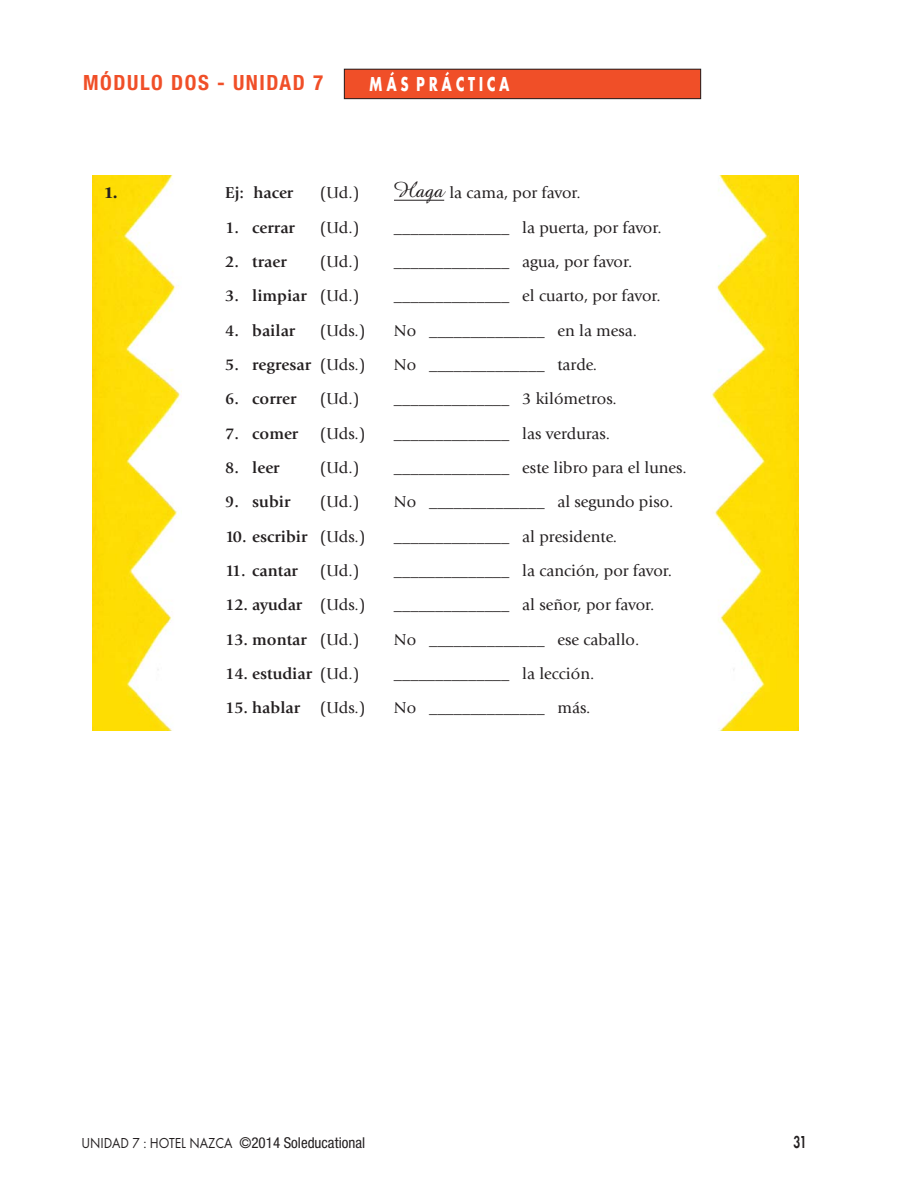
<style>
.page{position:relative;width:918px;height:1188px;background:#fff}
.page>*{position:absolute;margin:0;border:0;box-sizing:border-box;transform-origin:0 0}
.t1{font:700 condensed 21px "Helvetica Neue";letter-spacing:.075em;color:#f04f28}
.t2{font:700 21px "Futura T";color:#fff;scale:.7 1}
.t3{font:600 18px "Futura T";color:#231f20;scale:.7 1}
.t4{font:16.5px "Giovanni";color:#231f20}
.t5{font:700 16.5px "Giovanni";color:#231f20}
.t6{font:900 16.5px "Giovanni";color:#231f20}
.t7{font:condensed 15px "Helvetica Neue";color:#231f20}
.s1{font-family:"Amazone BT";font-size:22.5px}
.s2{font-weight:400}
.s3{font-family:"Futura T";font-stretch:normal}
</style>
<div class="page">
<div style="left:344px;top:69px;width:357px;height:30px;background:#f04f28"></div>
<div style="left:344px;top:69px;width:357px;height:30px;border:1px solid #231f20"></div>
<hr style="left:394px;top:200px;width:50px;height:1px;background:#231f20">
<img style="left:93px;top:175px;width:87px;height:555px">
<img style="left:711px;top:175px;width:88px;height:555px">
<p class="t1" style="left:83px;top:75px;width:241px">MÓDULO DOS - UNIDAD 7</p>
<p class="t2" style="left:369px;top:77px;width:202px">M Á S P R Á C T I C A</p>
<p class="t6" style="left:104px;top:186px;width:16px">1.</p>
<p class="t5" style="left:225px;top:187px;width:70px">Ej: hacer</p>
<p class="t4" style="left:320px;top:187px;width:41px">(Ud.)</p>
<p class="t4" style="left:394px;top:187px;width:188px"><span class="s1">Haga</span> la cama, por favor.</p>
<p class="t5" style="left:225px;top:221px;width:71px">1. cerrar</p>
<p class="t4" style="left:320px;top:221px;width:41px">(Ud.)</p>
<p class="t4" style="left:394px;top:221px;width:269px">______________ la puerta, por favor.</p>
<p class="t5" style="left:225px;top:255px;width:63px">2. traer</p>
<p class="t4" style="left:320px;top:255px;width:41px">(Ud.)</p>
<p class="t4" style="left:394px;top:255px;width:240px">______________ agua, por favor.</p>
<p class="t5" style="left:225px;top:290px;width:136px">3. limpiar <span class="s2">(Ud.)</span></p>
<p class="t4" style="left:394px;top:290px;width:268px">______________ el cuarto, por favor.</p>
<p class="t5" style="left:225px;top:324px;width:72px">4. bailar</p>
<p class="t4" style="left:320px;top:324px;width:47px">(Uds.)</p>
<p class="t4" style="left:394px;top:324px;width:245px">No ______________ en la mesa.</p>
<p class="t5" style="left:225px;top:358px;width:142px">5. regresar <span class="s2">(Uds.)</span></p>
<p class="t4" style="left:394px;top:358px;width:205px">No ______________ tarde.</p>
<p class="t5" style="left:225px;top:392px;width:73px">6. correr</p>
<p class="t4" style="left:320px;top:392px;width:41px">(Ud.)</p>
<p class="t4" style="left:394px;top:392px;width:224px">______________ 3 kilómetros.</p>
<p class="t5" style="left:225px;top:427px;width:75px">7. comer</p>
<p class="t4" style="left:320px;top:427px;width:47px">(Uds.)</p>
<p class="t4" style="left:394px;top:427px;width:218px">______________ las verduras.</p>
<p class="t5" style="left:225px;top:461px;width:56px">8. leer</p>
<p class="t4" style="left:320px;top:461px;width:41px">(Ud.)</p>
<p class="t4" style="left:394px;top:461px;width:294px">______________ este libro para el lunes.</p>
<p class="t5" style="left:225px;top:495px;width:67px">9. subir</p>
<p class="t4" style="left:320px;top:495px;width:41px">(Ud.)</p>
<p class="t4" style="left:394px;top:495px;width:281px">No ______________ al segundo piso.</p>
<p class="t5" style="left:225px;top:530px;width:142px">10. escribir <span class="s2">(Uds.)</span></p>
<p class="t4" style="left:394px;top:530px;width:225px">______________ al presidente.</p>
<p class="t5" style="left:225px;top:564px;width:74px">11. cantar</p>
<p class="t4" style="left:320px;top:564px;width:41px">(Ud.)</p>
<p class="t4" style="left:394px;top:564px;width:280px">______________ la canción, por favor.</p>
<p class="t5" style="left:225px;top:598px;width:142px">12. ayudar <span class="s2">(Uds.)</span></p>
<p class="t4" style="left:394px;top:598px;width:262px">______________ al señor, por favor.</p>
<p class="t5" style="left:225px;top:633px;width:136px">13. montar <span class="s2">(Ud.)</span></p>
<p class="t4" style="left:394px;top:633px;width:247px">No ______________ ese caballo.</p>
<p class="t5" style="left:225px;top:667px;width:136px">14. estudiar <span class="s2">(Ud.)</span></p>
<p class="t4" style="left:394px;top:667px;width:202px">______________ la lección.</p>
<p class="t5" style="left:225px;top:701px;width:142px">15. hablar <span class="s2">(Uds.)</span></p>
<p class="t4" style="left:394px;top:701px;width:198px">No ______________ más.</p>
<p class="t7" style="left:81px;top:1138px;width:285px"><span class="s3">UNIDAD 7 : HOTEL NAZCA</span> ©2014 Soleducational</p>
<p class="t3" style="left:793px;top:1132px;width:21px">31</p>
</div>
